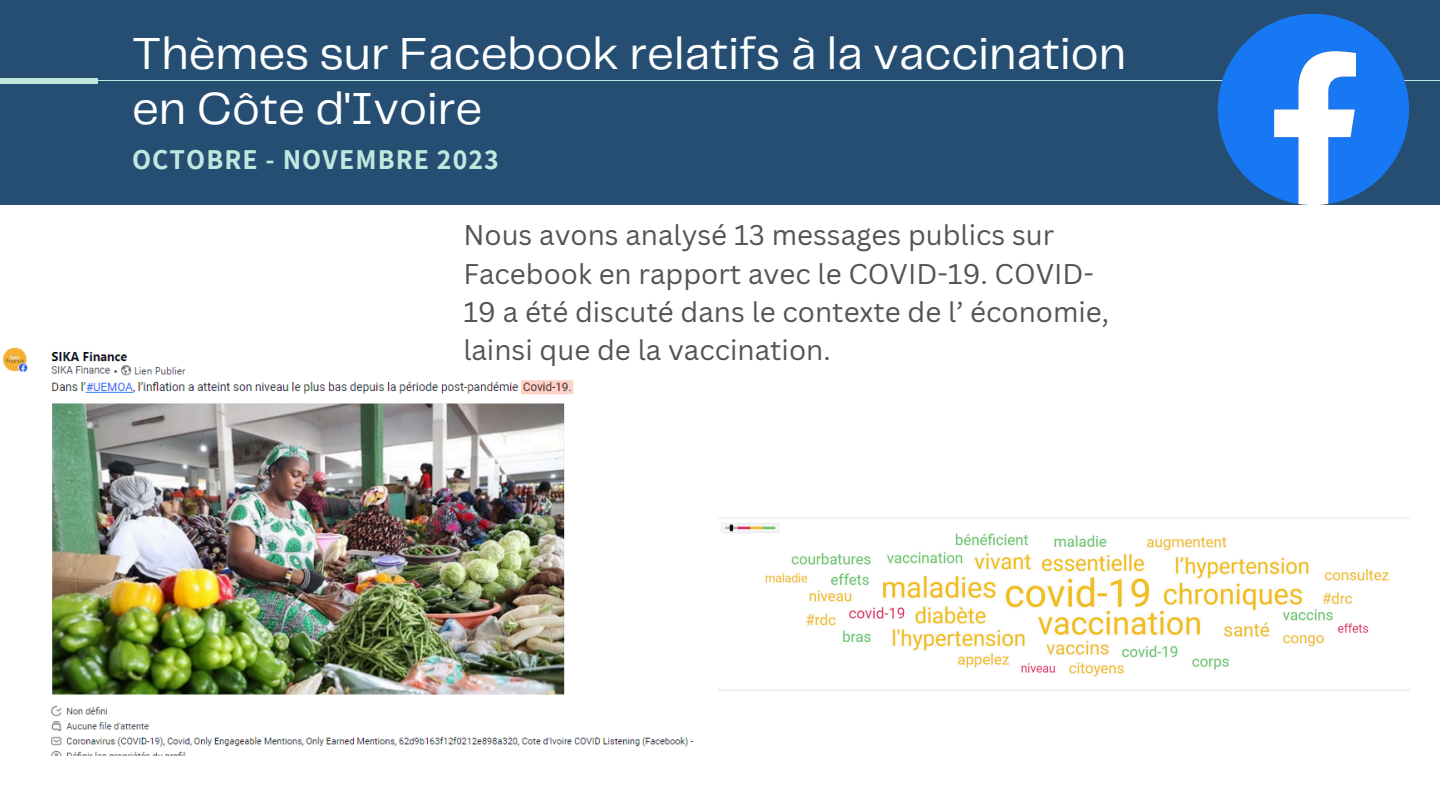
<style>
.page{position:relative;width:1440px;height:810px;background:#fff}
.page>*{position:absolute;margin:0;border:0;box-sizing:border-box;transform-origin:0 0}
.t1{font:46.6px/55.3px "Telegraf";color:#feffff}
.t2{font:700 28px "Assistant";letter-spacing:.04em;color:#c0e8df}
.t3{font:27.7px/38.2px "Canva Sans";color:#545454}
</style>
<div class="page">
<div style="left:0;top:0;width:1440px;height:205px;background:#254e72"></div>
<hr style="left:0;top:81px;width:1440px;height:1px;background:#c0e8df">
<div style="left:0;top:78px;width:97px;height:5px;background:#c0e8df"></div>
<svg style="left:1218px;top:14px;width:191px;height:191px"></svg>
<img style="left:3px;top:347px;width:689px;height:408px">
<img style="left:718px;top:517px;width:691px;height:173px">
<h2 class="t1" style="left:132px;top:28px;width:995px">Thèmes sur Facebook relatifs à la vaccination en Côte d'Ivoire</h2>
<p class="t2" style="left:132px;top:141px;width:368px">OCTOBRE - NOVEMBRE 2023</p>
<p class="t3" style="left:463px;top:216px;width:647px">Nous avons analysé 13 messages publics sur Facebook en rapport avec le COVID-19. COVID-19 a été discuté dans le contexte de l’ économie, lainsi que de la vaccination.</p>
</div>
